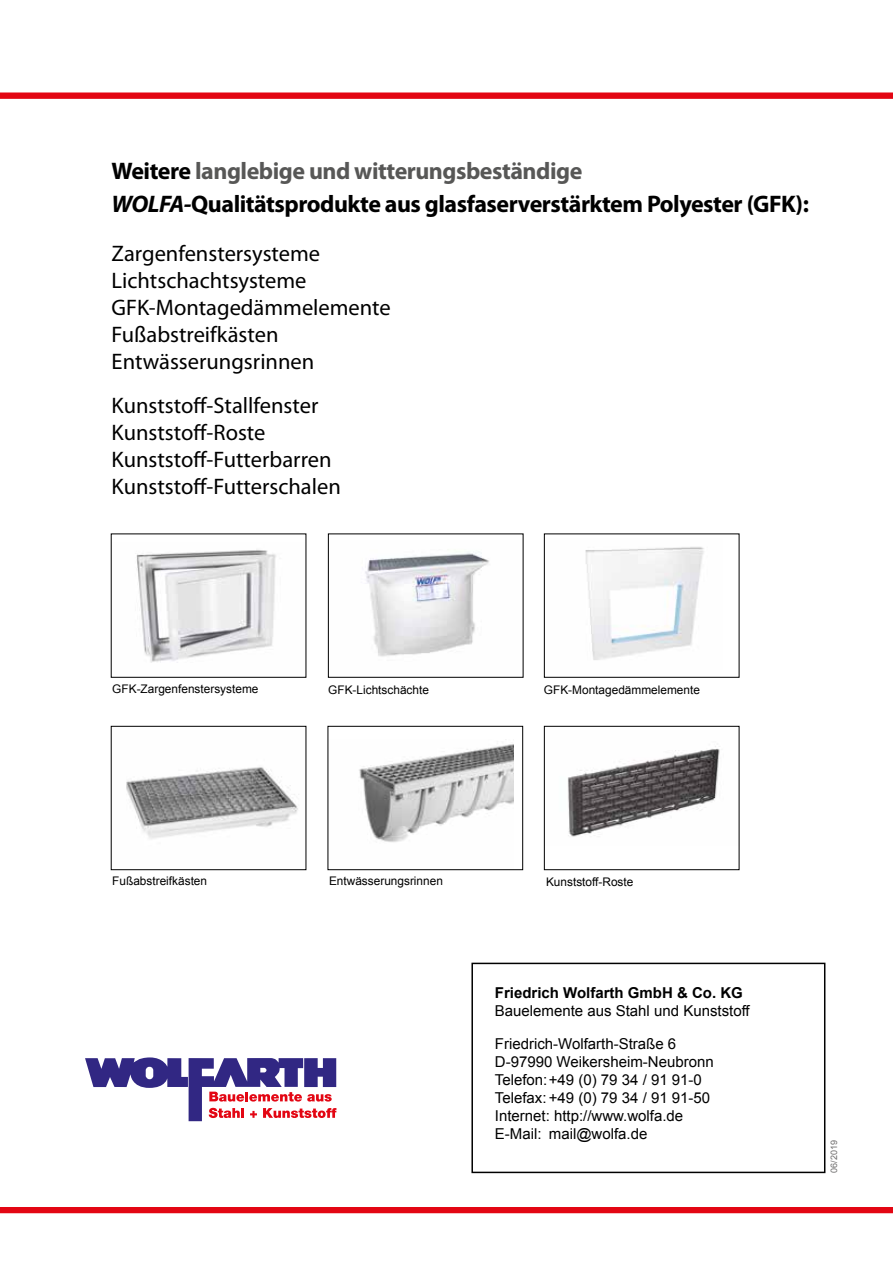
<style>
.page{position:relative;width:893px;height:1263px;background:#fff}
.page>*{position:absolute;margin:0;border:0;box-sizing:border-box;transform-origin:0 0}
.t1{font:700 24px/33px "Myriad Pro";letter-spacing:-.02em;color:#000}
.t2{font:22.5px/27px "Myriad Pro";color:#000}
.t3{font:15px/18px "Arial";color:#000}
.t4{font:700 15px "Arial";color:#000}
.t5{font:11.85px "Arial";color:#000}
.t6{font:9px "Arial";color:#706f6f}
.s1{color:#575756}
.s2{font-style:italic}
</style>
<div class="page">
<div style="left:0;top:1207px;width:893px;height:6px;background:#e30613"></div>
<svg style="left:0;top:92px;width:893px;height:7px;background:#e51c28"></svg>
<div style="left:471px;top:963px;width:354px;height:210px;border:2px solid #000"></div>
<svg style="left:85px;top:1057px;width:251px;height:64px"></svg>
<img style="left:365px;top:551px;width:124px;height:106px">
<div style="left:328px;top:533px;width:195px;height:145px;border:1px solid #000"></div>
<img style="left:585px;top:547px;width:119px;height:113px">
<div style="left:544px;top:533px;width:195px;height:145px;border:1px solid #000"></div>
<img style="left:568px;top:746px;width:152px;height:91px">
<div style="left:544px;top:726px;width:195px;height:144px;border:1px solid #000"></div>
<img style="left:136px;top:550px;width:140px;height:113px">
<img style="left:126px;top:767px;width:172px;height:72px">
<div style="left:111px;top:726px;width:195px;height:144px;border:1px solid #000"></div>
<img style="left:359px;top:744px;width:154px;height:98px">
<div style="left:328px;top:726px;width:195px;height:144px;border:1px solid #000"></div>
<h1 class="t1" style="left:112px;top:153px;width:699px">Weitere <span class="s1">langlebige und witterungsbeständige<br></span><span class="s2">WOLFA-</span>Qualitätsprodukte aus glasfaserverstärktem Polyester (GFK):</h1>
<h2 class="t2" style="left:112px;top:240px;width:281px">Zargenfenstersysteme<br>Lichtschachtsysteme<br>GFK-Montagedämmelemente<br>Fußabstreifkästen<br>Entwässerungsrinnen</h2>
<h2 class="t2" style="left:112px;top:391px;width:231px">Kunststoff-Stallfenster<br>Kunststoff-Roste<br>Kunststoff-Futterbarren<br>Kunststoff-Futterschalen</h2>
<p class="t5" style="left:112px;top:681px;width:148px">GFK-Zargenfenstersysteme</p>
<p class="t5" style="left:328px;top:682px;width:102px">GFK-Lichtschächte</p>
<p class="t5" style="left:544px;top:682px;width:158px">GFK-Montagedämmelemente</p>
<p class="t5" style="left:112px;top:873px;width:96px">Fußabstreifkästen</p>
<p class="t5" style="left:329px;top:873px;width:115px">Entwässerungsrinnen</p>
<p class="t5" style="left:546px;top:874px;width:89px">Kunststoff-Roste</p>
<p class="t4" style="left:495px;top:982px;width:250px">Friedrich Wolfarth GmbH &amp; Co. KG</p>
<p class="t3" style="left:495px;top:1001px;width:256px">Bauelemente aus Stahl und Kunststoff</p>
<p class="t3" style="left:495px;top:1034px;width:220px">Friedrich-Wolfarth-Straße 6<br>D-97990 Weikersheim-Neubronn<br>Telefon:+49 (0) 79 34 / 91 91-0<br>Telefax: +49 (0) 79 34 / 91 91-50<br>Internet: http://www.wolfa.de<br>E-Mail: mail@wolfa.de</p>
<p class="t6" style="left:828px;top:1173px;width:34px;rotate:-90deg">06/2019</p>
</div>
